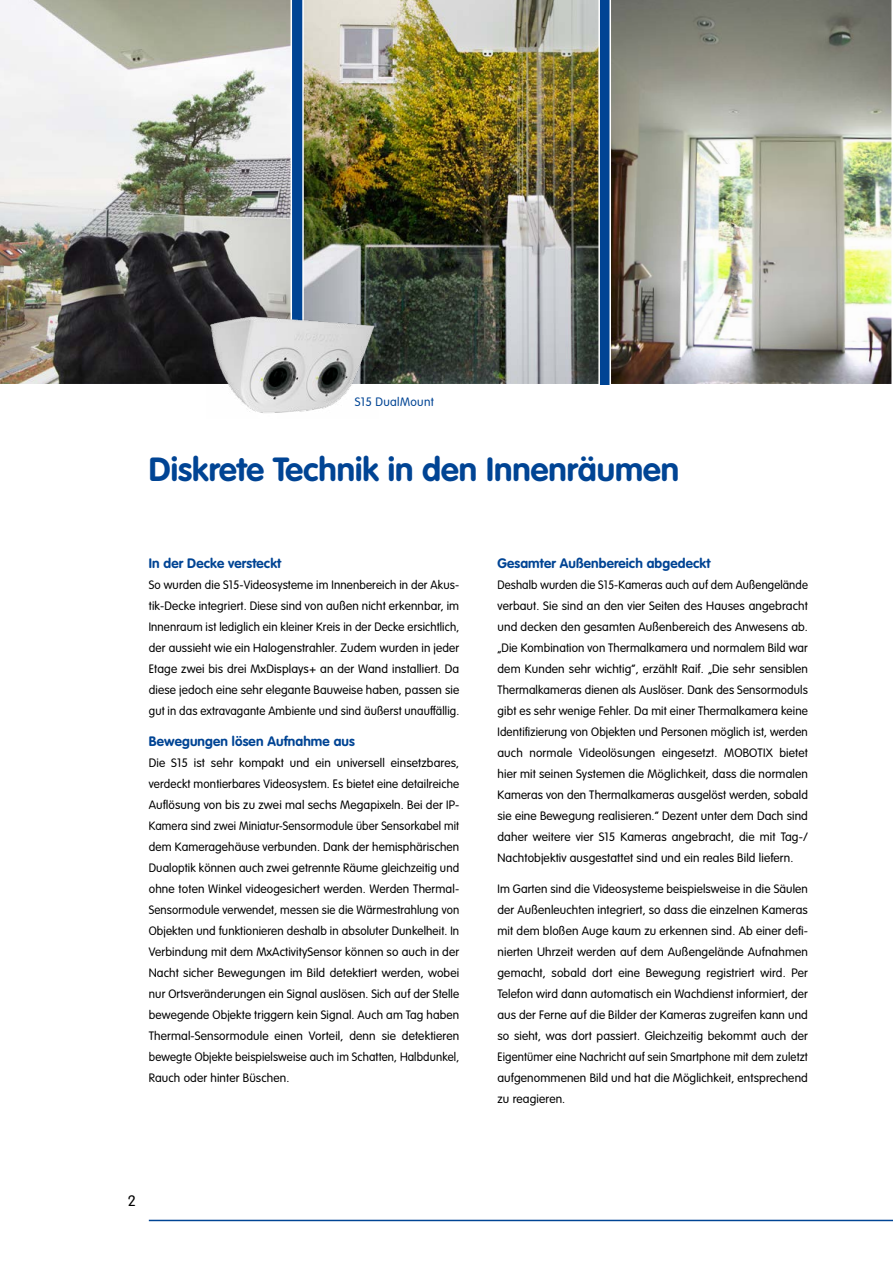
<style>
.page{position:relative;width:893px;height:1263px;background:#fff}
.page>*{position:absolute;margin:0;border:0;box-sizing:border-box;transform-origin:0 0}
.t1{font:700 33px "VAG Rounded LT Pro";color:#004494}
.t2{font:300 15px "VAG Rounded LT Pro";color:#000}
.t3{font:700 13.5px "VAG Rounded LT Pro";letter-spacing:.01em;color:#004494}
.t4{font:300 12px/21px "VAG Rounded LT Pro";letter-spacing:.01em;color:#000;text-align:justify}
.t5{font:300 12px/21px "VAG Rounded LT Pro";letter-spacing:.01em;color:#000;text-align:justify;scale:.95 1}
.t6{font:300 12px "VAG Rounded LT Pro";letter-spacing:.03em;color:#004494}
</style>
<div class="page">
<hr style="left:149px;top:1220px;width:744px;height:1px;background:#004494">
<img style="left:0;top:0;width:291px;height:384px">
<img style="left:302px;top:0;width:297px;height:384px">
<img style="left:609px;top:0;width:283px;height:385px">
<img style="left:206px;top:312px;width:172px;height:101px">
<p class="t6" style="left:355px;top:395px;width:81px">S15 DualMount</p>
<h1 class="t1" style="left:149px;top:449px;width:532px">Diskrete Technik in den Innenräumen</h1>
<p class="t3" style="left:149px;top:554px;width:134px">In der Decke versteckt</p>
<p class="t4" style="left:149px;top:574px;width:312px">So wurden die S15-Videosysteme im Innenbereich in der Akus&shy;tik-Decke integriert. Diese sind von außen nicht erkennbar, im Innenraum ist lediglich ein kleiner Kreis in der Decke ersichtlich, der aussieht wie ein Halogenstrahler. Zudem wurden in jeder Etage zwei bis drei MxDisplays+ an der Wand installiert. Da diese jedoch eine sehr elegante Bauweise haben, passen sie gut in das extravagante Ambiente und sind äußerst unauffällig.</p>
<p class="t3" style="left:149px;top:733px;width:208px">Bewegungen lösen Aufnahme aus</p>
<p class="t4" style="left:149px;top:753px;width:312px">Die S15 ist sehr kompakt und ein universell einsetzbares, verdeckt montierbares Videosystem. Es bietet eine detailreiche Auflösung von bis zu zwei mal sechs Megapixeln. Bei der IP-Kamera sind zwei Miniatur-Sensormodule über Sensorkabel mit dem Kameragehäuse verbunden. Dank der hemisphärischen Dualoptik können auch zwei getrennte Räume gleichzeitig und ohne toten Winkel videogesichert werden. Werden Thermal-Sensormodule verwendet, messen sie die Wärmestrahlung von Objekten und funktionieren deshalb in absoluter Dunkelheit. In Verbindung mit dem MxActivitySensor können so auch in der Nacht sicher Bewegungen im Bild detektiert werden, wobei nur Ortsveränderungen ein Signal auslösen. Sich auf der Stelle bewegende Objekte triggern kein Signal. Auch am Tag haben Thermal-Sensormodule einen Vorteil, denn sie detektieren bewegte Objekte beispielsweise auch im Schatten, Halbdunkel, Rauch oder hinter Büschen.</p>
<p class="t3" style="left:497px;top:554px;width:214px">Gesamter Außenbereich abgedeckt</p>
<p class="t5" style="left:497px;top:574px;width:328px">Deshalb wurden die S15-Kameras auch auf dem Außengelände verbaut. Sie sind an den vier Seiten des Hauses angebracht und decken den gesamten Außenbereich des Anwesens ab. „Die Kombination von Thermalkamera und normalem Bild war dem Kunden sehr wichtig“, erzählt Raif. „Die sehr sensiblen Thermalkameras dienen als Auslöser. Dank des Sensormoduls gibt es sehr wenige Fehler. Da mit einer Thermalkamera keine Identifizierung von Objekten und Personen möglich ist, werden auch normale Videolösungen eingesetzt. MOBOTIX bietet hier mit seinen Systemen die Möglichkeit, dass die normalen Kameras von den Thermalkameras ausgelöst werden, sobald sie eine Bewegung realisieren.“ Dezent unter dem Dach sind daher weitere vier S15 Kameras angebracht, die mit Tag-/ Nachtobjektiv ausgestattet sind und ein reales Bild liefern.</p>
<p class="t4" style="left:497px;top:879px;width:312px">Im Garten sind die Videosysteme beispielsweise in die Säulen der Außenleuchten integriert, so dass die einzelnen Kameras mit dem bloßen Auge kaum zu erkennen sind. Ab einer defi&shy;nierten Uhrzeit werden auf dem Außengelände Aufnahmen gemacht, sobald dort eine Bewegung registriert wird. Per Telefon wird dann automatisch ein Wachdienst informiert, der aus der Ferne auf die Bilder der Kameras zugreifen kann und so sieht, was dort passiert. Gleichzeitig bekommt auch der Eigentümer eine Nachricht auf sein Smartphone mit dem zuletzt aufgenommenen Bild und hat die Möglichkeit, entsprechend zu reagieren.</p>
<p class="t2" style="left:128px;top:1192px;width:10px">2</p>
</div>
